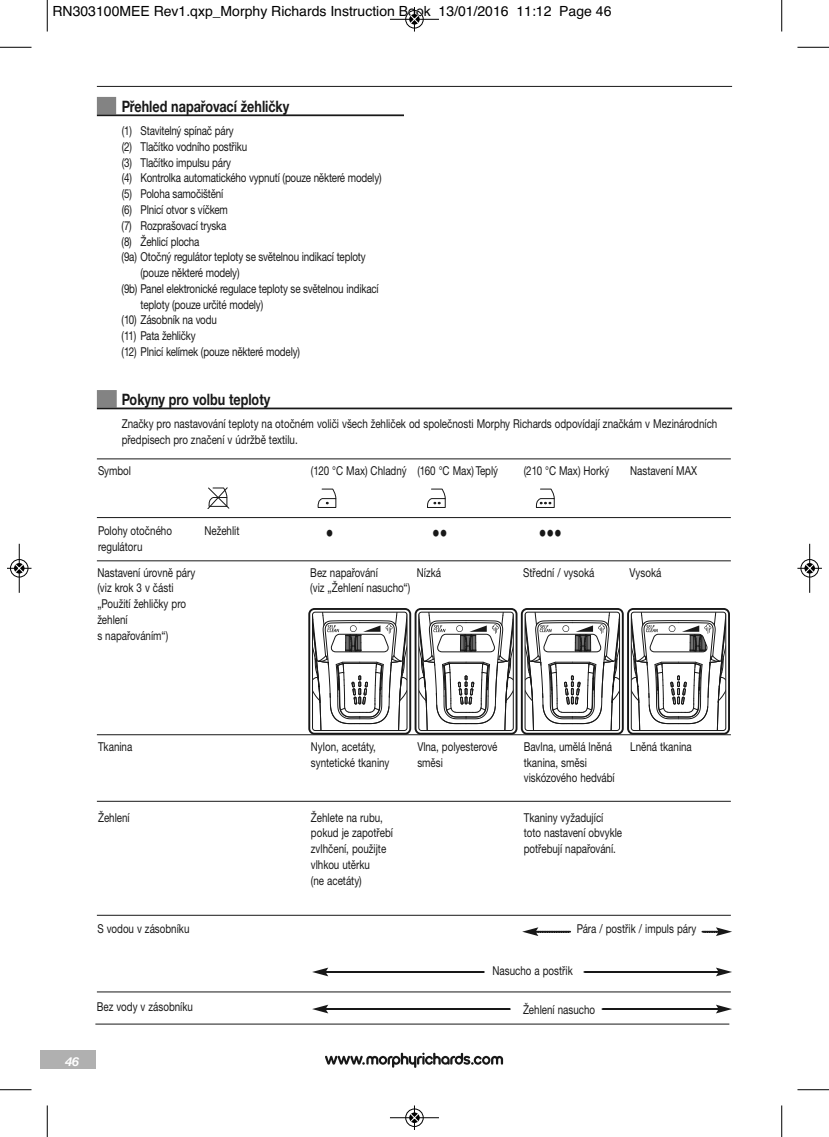
<style>
.page{position:relative;width:829px;height:1137px;background:#fff}
.page>*{position:absolute;margin:0;border:0;box-sizing:border-box;transform-origin:0 0}
.t1{font:19.25px "Helvetica Neue CE";color:#181818;scale:.8 1}
.t2{font:700 15.75px "Helvetica Neue CE";color:#181818;scale:.8 1}
.t3{font:14px "Helvetica";color:#000}
.t4{font:12.25px/15.8px "Helvetica Neue CE";color:#181818;scale:.8 1}
.t5{font:italic 700 12.25px "Helvetica Neue";color:#fff}
</style>
<div class="page">
<div style="left:97px;top:97px;width:19px;height:17px;background:#838383"></div>
<hr style="left:97px;top:114px;width:307px;height:2px;background:#181818">
<div style="left:40px;top:1050px;width:55px;height:18px;background:#b0b0b0"></div>
<hr style="left:97px;top:86px;width:635px;height:1px;background:#181818">
<svg style="left:325px;top:1052px;width:178px;height:15px"></svg>
<svg style="left:308px;top:608px;width:422px;height:126px"></svg>
<div style="left:631px;top:611px;width:95px;height:120px;border:1px solid #181818;border-radius:3px"></div>
<svg style="left:312px;top:967px;width:172px;height:9px"></svg>
<svg style="left:584px;top:967px;width:148px;height:9px"></svg>
<svg style="left:312px;top:1004px;width:198px;height:9px"></svg>
<svg style="left:602px;top:1004px;width:130px;height:9px"></svg>
<svg style="left:522px;top:927px;width:48px;height:8px"></svg>
<svg style="left:702px;top:927px;width:30px;height:8px"></svg>
<hr style="left:97px;top:517px;width:634px;height:1px;background:#181818">
<hr style="left:97px;top:458px;width:634px;height:1px;background:#181818">
<hr style="left:97px;top:560px;width:634px;height:1px;background:#181818">
<hr style="left:97px;top:734px;width:634px;height:1px;background:#181818">
<hr style="left:97px;top:800px;width:634px;height:1px;background:#181818">
<hr style="left:97px;top:914px;width:634px;height:1px;background:#181818">
<hr style="left:97px;top:991px;width:634px;height:1px;background:#181818">
<svg style="left:207px;top:487px;width:23px;height:22px"></svg>
<svg style="left:317px;top:488px;width:20px;height:20px"></svg>
<svg style="left:427px;top:488px;width:19px;height:20px"></svg>
<svg style="left:535px;top:488px;width:19px;height:20px"></svg>
<div style="left:97px;top:390px;width:20px;height:17px;background:#838383"></div>
<hr style="left:97px;top:407px;width:635px;height:2px;background:#181818">
<hr style="left:95px;top:1023px;width:634px;height:1px;background:#181818">
<hr style="left:47px;top:0;width:1px;height:32px;background:#000">
<hr style="left:0;top:47px;width:32px;height:1px;background:#000">
<hr style="left:781px;top:0;width:1px;height:32px;background:#000">
<hr style="left:797px;top:47px;width:32px;height:1px;background:#000">
<hr style="left:47px;top:1105px;width:1px;height:31px;background:#000">
<hr style="left:0;top:1089px;width:32px;height:1px;background:#000">
<hr style="left:781px;top:1105px;width:1px;height:31px;background:#000">
<hr style="left:797px;top:1089px;width:32px;height:1px;background:#000">
<div style="left:405px;top:10px;width:19px;height:19px;border:1px solid #fff;border-radius:50%"></div>
<hr style="left:390px;top:19px;width:49px;height:1px;background:#000">
<div style="left:405px;top:10px;width:18px;height:18px;border:1px solid #000;border-radius:50%"></div>
<svg style="left:410px;top:7px;width:9px;height:25px"></svg>
<div style="left:405px;top:1108px;width:19px;height:18px;border:1px solid #fff;border-radius:50%"></div>
<hr style="left:390px;top:1117px;width:49px;height:1px;background:#000">
<div style="left:405px;top:1108px;width:18px;height:18px;border:1px solid #000;border-radius:50%"></div>
<svg style="left:410px;top:1105px;width:9px;height:24px"></svg>
<div style="left:10px;top:559px;width:19px;height:18px;border:1px solid #fff;border-radius:50%"></div>
<hr style="left:19px;top:543px;width:1px;height:49px;background:#000">
<div style="left:10px;top:559px;width:18px;height:18px;border:1px solid #000;border-radius:50%"></div>
<div style="left:14px;top:563px;width:10px;height:10px;background:#000;border-radius:50%"></div>
<svg style="left:7px;top:563px;width:25px;height:9px"></svg>
<div style="left:800px;top:559px;width:19px;height:18px;border:1px solid #fff;border-radius:50%"></div>
<hr style="left:809px;top:543px;width:1px;height:49px;background:#000">
<div style="left:800px;top:559px;width:18px;height:18px;border:1px solid #000;border-radius:50%"></div>
<div style="left:804px;top:563px;width:11px;height:10px;background:#000;border-radius:50%"></div>
<svg style="left:797px;top:563px;width:25px;height:9px"></svg>
<p class="t3" style="left:52px;top:3px;width:560px">RN303100MEE Rev1.qxp_Morphy Richards Instruction Book 13/01/2016 11:12 Page 46</p>
<p class="t2" style="left:122px;top:96px;width:211px">Přehled napařovací žehličky</p>
<p class="t4" style="left:122px;top:123px;width:141px">(1) Stavitelný spínač páry</p>
<p class="t4" style="left:122px;top:139px;width:158px">(2) Tlačítko vodního postřiku</p>
<p class="t4" style="left:122px;top:154px;width:138px">(3) Tlačítko impulsu páry</p>
<p class="t4" style="left:122px;top:170px;width:326px">(4) Kontrolka automatického vypnutí (pouze některé modely)</p>
<p class="t4" style="left:122px;top:186px;width:129px">(5) Poloha samočištění</p>
<p class="t4" style="left:122px;top:202px;width:134px">(6) Plnicí otvor s víčkem</p>
<p class="t4" style="left:122px;top:217px;width:132px">(7) Rozprašovací tryska</p>
<p class="t4" style="left:122px;top:233px;width:99px">(8) Žehlicí plocha</p>
<p class="t4" style="left:122px;top:249px;width:306px">(9a) Otočný regulátor teploty se světelnou indikací teploty</p>
<p class="t4" style="left:141px;top:265px;width:125px">(pouze některé modely)</p>
<p class="t4" style="left:122px;top:280px;width:323px">(9b) Panel elektronické regulace teploty se světelnou indikací</p>
<p class="t4" style="left:141px;top:296px;width:155px">teploty (pouze určité modely)</p>
<p class="t4" style="left:122px;top:312px;width:120px">(10) Zásobník na vodu</p>
<p class="t4" style="left:122px;top:328px;width:94px">(11) Pata žehličky</p>
<p class="t4" style="left:122px;top:343px;width:224px">(12) Plnicí kelímek (pouze některé modely)</p>
<p class="t2" style="left:122px;top:389px;width:187px">Pokyny pro volbu teploty</p>
<p class="t4" style="left:122px;top:416px;width:746px">Značky pro nastavování teploty na otočném voliči všech žehliček od společnosti Morphy Richards odpovídají značkám v Mezinárodních předpisech pro značení v údržbě textilu.</p>
<p class="t4" style="left:98px;top:463px;width:43px">Symbol</p>
<p class="t4" style="left:311px;top:463px;width:235px">(120 °C Max) Chladný (160 °C Max) Teplý</p>
<p class="t4" style="left:524px;top:463px;width:109px">(210 °C Max) Horký</p>
<p class="t4" style="left:630px;top:463px;width:85px">Nastavení MAX</p>
<p class="t4" style="left:98px;top:522px;width:94px">Polohy otočného regulátoru</p>
<p class="t4" style="left:204px;top:522px;width:45px">Nežehlit</p>
<h1 class="t1" style="left:326px;top:521px;width:11px">•</h1>
<h1 class="t1" style="left:432px;top:521px;width:21px">••</h1>
<h1 class="t1" style="left:538px;top:521px;width:30px">•••</h1>
<p class="t4" style="left:97px;top:564px;width:124px">Nastavení úrovně páry (viz krok 3 v části „Použití žehličky pro žehlení<br>s napařováním“)</p>
<p class="t4" style="left:310px;top:564px;width:127px">Bez napařování<br>(viz „Žehlení nasucho“)</p>
<p class="t4" style="left:417px;top:564px;width:32px">Nízká</p>
<p class="t4" style="left:523px;top:564px;width:90px">Střední / vysoká</p>
<p class="t4" style="left:629px;top:564px;width:41px">Vysoká</p>
<p class="t4" style="left:98px;top:738px;width:44px">Tkanina</p>
<p class="t4" style="left:311px;top:738px;width:100px">Nylon, acetáty, syntetické tkaniny</p>
<p class="t4" style="left:417px;top:738px;width:101px">Vlna, polyesterové směsi</p>
<p class="t4" style="left:524px;top:738px;width:115px">Bavlna, umělá lněná tkanina, směsi viskózového hedvábí</p>
<p class="t4" style="left:630px;top:738px;width:79px">Lněná tkanina</p>
<p class="t4" style="left:98px;top:809px;width:41px">Žehlení</p>
<p class="t4" style="left:311px;top:809px;width:104px">Žehlete na rubu, pokud je zapotřebí zvlhčení, použijte vlhkou utěrku<br>(ne acetáty)</p>
<p class="t4" style="left:524px;top:809px;width:124px">Tkaniny vyžadující toto nastavení obvykle potřebují napařování.</p>
<p class="t4" style="left:97px;top:921px;width:116px">S vodou v zásobníku</p>
<p class="t4" style="left:577px;top:921px;width:151px">Pára / postřik / impuls páry</p>
<p class="t4" style="left:492px;top:962px;width:102px">Nasucho a postřik</p>
<p class="t5" style="left:65px;top:1053px;width:15px">46</p>
<p class="t4" style="left:97px;top:999px;width:122px">Bez vody v zásobníku</p>
<p class="t4" style="left:523px;top:1001px;width:92px">Žehlení nasucho</p>
</div>
